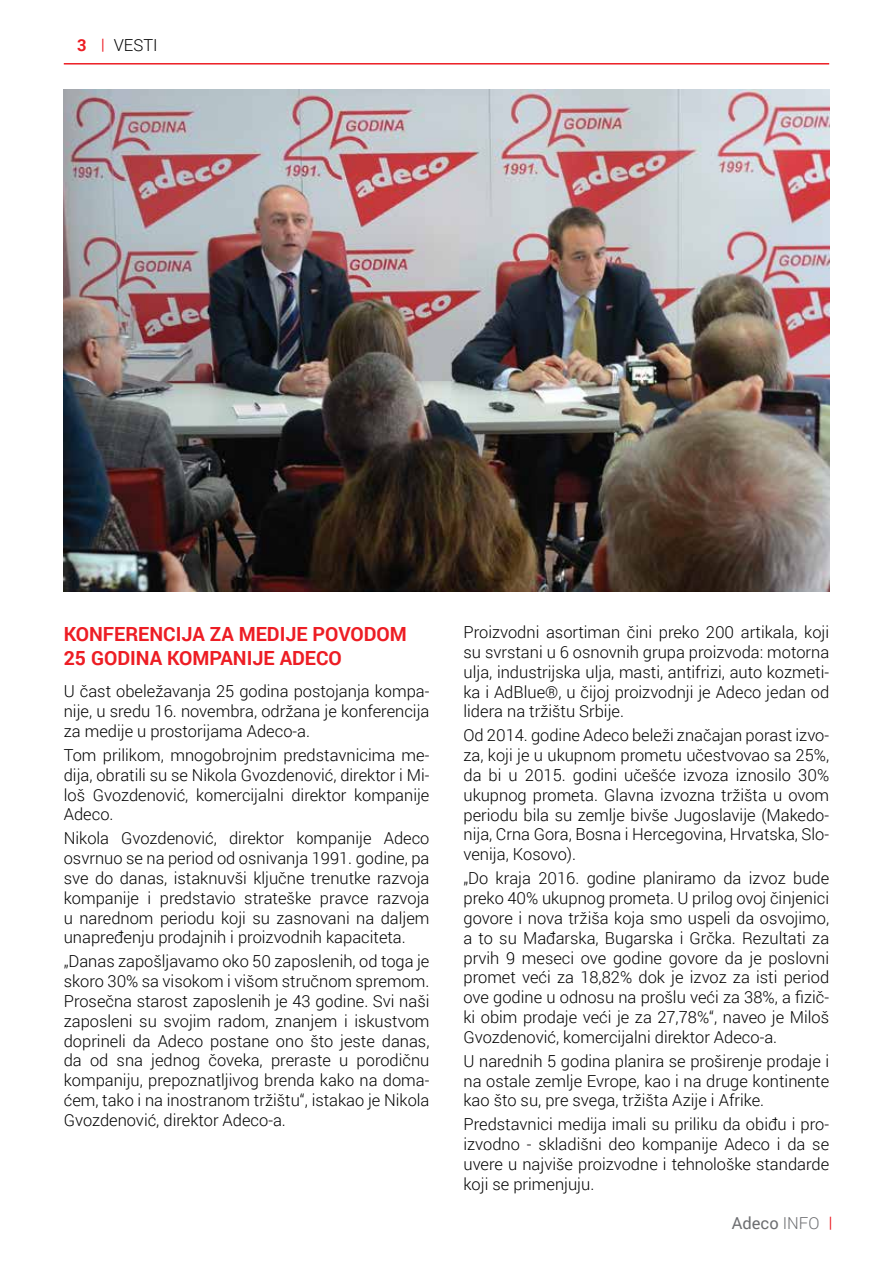
<style>
.page{position:relative;width:893px;height:1263px;background:#fff}
.page>*{position:absolute;margin:0;border:0;box-sizing:border-box;transform-origin:0 0}
.t1{font:700 19.5px/23.4px "Roboto";color:#ed1d24}
.t2{font:300 16.5px/19.8px "Roboto";color:#000;text-align:justify}
.t3{font:16.5px "Roboto";color:#6d6e71}
.s1{font-weight:700;color:#ed1d24}
.s2{font-family:"Bebas Neue";font-weight:400;color:#ed1d24}
.s3{font-weight:300}
.s4{font-family:"Bebas Neue";color:#ed1d24}
</style>
<div class="page">
<hr style="left:64px;top:63px;width:765px;height:2px;background:#ed1d24">
<img style="left:64px;top:90px;width:765px;height:501px">
<p class="t2" style="left:77px;top:35px;width:82px"><span class="s1">3</span> <span class="s2">|</span> VESTI</p>
<p class="t1" style="left:64px;top:622px;width:345px">KONFERENCIJA ZA MEDIJE POVODOM<br>25 GODINA KOMPANIJE ADECO</p>
<p class="t2" style="left:64px;top:681px;width:367px">U čast obeležavanja 25 godina postojanja kompa&shy;nije, u sredu 16. novembra, održana je konferencija za medije u prostorijama Adeco-a.</p>
<p class="t2" style="left:64px;top:745px;width:367px">Tom prilikom, mnogobrojnim predstavnicima me&shy;dija, obratili su se Nikola Gvozdenović, direktor i Mi&shy;loš Gvozdenović, komercijalni direktor kompanije Adeco.</p>
<p class="t2" style="left:64px;top:828px;width:367px">Nikola Gvozdenović, direktor kompanije Adeco osvrnuo se na period od osnivanja 1991. godine, pa sve do danas, istaknuvši ključne trenutke razvoja kompanije i predstavio strateške pravce razvoja u narednom periodu koji su zasnovani na daljem unapređenju prodajnih i proizvodnih kapaciteta.</p>
<p class="t2" style="left:64px;top:951px;width:367px">„Danas zapošljavamo oko 50 zaposlenih, od toga je skoro 30% sa visokom i višom stručnom spremom.<br>Prosečna starost zaposlenih je 43 godine. Svi naši zaposleni su svojim radom, znanjem i iskustvom doprineli da Adeco postane ono što jeste danas, da od sna jednog čoveka, preraste u porodičnu kompaniju, prepoznatljivog brenda kako na doma&shy;ćem, tako i na inostranom tržištu“, istakao je Nikola Gvozdenović, direktor Adeco-a.</p>
<p class="t2" style="left:463px;top:622px;width:367px">Proizvodni asortiman čini preko 200 artikala, koji su svrstani u 6 osnovnih grupa proizvoda: motorna ulja, industrijska ulja, masti, antifrizi, auto kozmeti&shy;ka i AdBlue®, u čijoj proizvodnji je Adeco jedan od lidera na tržištu Srbije.</p>
<p class="t2" style="left:463px;top:725px;width:367px">Od 2014. godine Adeco beleži značajan porast izvo&shy;za, koji je u ukupnom prometu učestvovao sa 25%, da bi u 2015. godini učešće izvoza iznosilo 30% ukupnog prometa. Glavna izvozna tržišta u ovom periodu bila su zemlje bivše Jugoslavije (Makedo&shy;nija, Crna Gora, Bosna i Hercegovina, Hrvatska, Slo&shy;venija, Kosovo).</p>
<p class="t2" style="left:463px;top:868px;width:367px">„Do kraja 2016. godine planiramo da izvoz bude preko 40% ukupnog prometa. U prilog ovoj činjenici govore i nova tržiša koja smo uspeli da osvojimo, a to su Mađarska, Bugarska i Grčka. Rezultati za prvih 9 meseci ove godine govore da je poslovni promet veći za 18,82% dok je izvoz za isti period ove godine u odnosu na prošlu veći za 38%, a fizič&shy;ki obim prodaje veći je za 27,78%“, naveo je Miloš Gvozdenović, komercijalni direktor Adeco-a.</p>
<p class="t2" style="left:463px;top:1050px;width:367px">U narednih 5 godina planira se proširenje prodaje i na ostale zemlje Evrope, kao i na druge kontinente kao što su, pre svega, tržišta Azije i Afrike.</p>
<p class="t2" style="left:463px;top:1114px;width:367px">Predstavnici medija imali su priliku da obiđu i pro&shy;izvodno - skladišni deo kompanije Adeco i da se uvere u najviše proizvodne i tehnološke standarde koji se primenjuju.</p>
<p class="t3" style="left:732px;top:1212px;width:103px">Adeco <span class="s3">INFO</span> <span class="s4">|</span></p>
</div>
